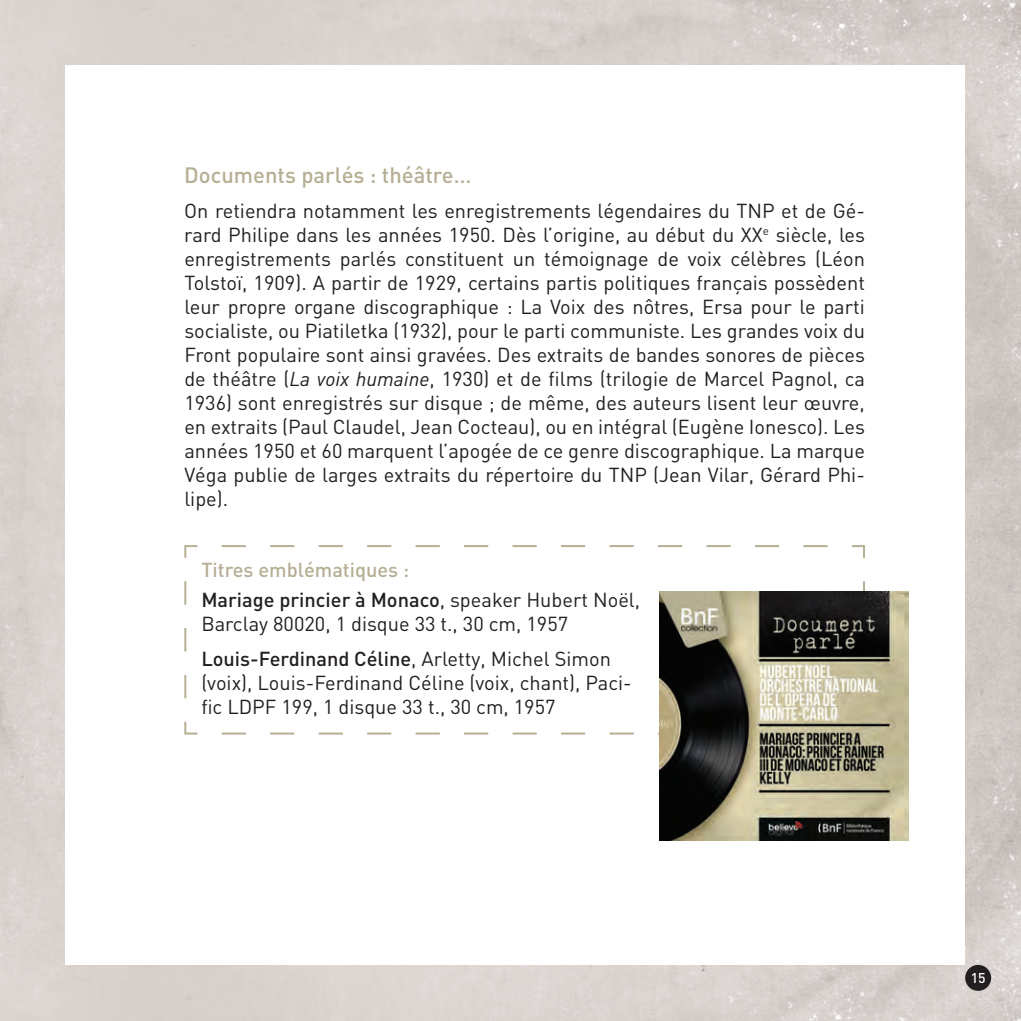
<style>
.page{position:relative;width:1021px;height:1021px;background:#fff}
.page>*{position:absolute;margin:0;border:0;box-sizing:border-box;transform-origin:0 0}
.t1{font:500 22px "DIN";color:#b6af94}
.t2{font:20px/24px "DIN";color:#231f20}
.t3{font:500 20px "DIN";color:#b6af94}
.t4{font:500 14px "DIN";color:#fff}
.s1{font-style:italic}
.s2{font-weight:500}
</style>
<div class="page">
<img style="left:0;top:0;width:1020px;height:1020px">
<div style="left:965px;top:964px;width:26px;height:26px;background:#231f20;border-radius:50%"></div>
<div style="left:65px;top:65px;width:899px;height:899px;background:#fff"></div>
<svg style="left:184px;top:545px;width:681px;height:190px"></svg>
<img style="left:659px;top:591px;width:249px;height:249px">
<p class="t1" style="left:184px;top:161px;width:288px">Documents parlés : théâtre…</p>
<p class="t2" style="left:184px;top:198px;width:682px;text-align:justify">On retiendra notamment les enregistrements légendaires du TNP et de Gé&shy;rard Philipe dans les années 1950. Dès l’origine, au début du XX<sup>e</sup> siècle, les enregistrements parlés constituent un témoignage de voix célèbres (Léon Tolstoï, 1909). A partir de 1929, certains partis politiques français possèdent leur propre organe discographique : La Voix des nôtres, Ersa pour le parti socialiste, ou Piatiletka (1932), pour le parti communiste. Les grandes voix du Front populaire sont ainsi gravées. Des extraits de bandes sonores de pièces de théâtre (<span class="s1">La voix humaine</span>, 1930) et de films (trilogie de Marcel Pagnol, ca 1936) sont enregistrés sur disque ; de même, des auteurs lisent leur œuvre, en extraits (Paul Claudel, Jean Cocteau), ou en intégral (Eugène Ionesco). Les années 1950 et 60 marquent l’apogée de ce genre discographique. La marque Véga publie de larges extraits du répertoire du TNP (Jean Vilar, Gérard Phi&shy;lipe).</p>
<p class="t3" style="left:201px;top:557px;width:209px">Titres emblématiques :</p>
<p class="t2" style="left:201px;top:587px;width:440px"><span class="s2">Mariage princier à Monaco</span>, speaker Hubert Noël,<br>Barclay 80020, 1 disque 33 t., 30 cm, 1957</p>
<p class="t2" style="left:201px;top:646px;width:432px"><span class="s2">Louis-Ferdinand Céline</span>, Arletty, Michel Simon (voix), Louis-Ferdinand Céline (voix, chant), Paci&shy;fic LDPF 199, 1 disque 33 t., 30 cm, 1957</p>
<p class="t4" style="left:970px;top:968px;width:16px">15</p>
</div>
